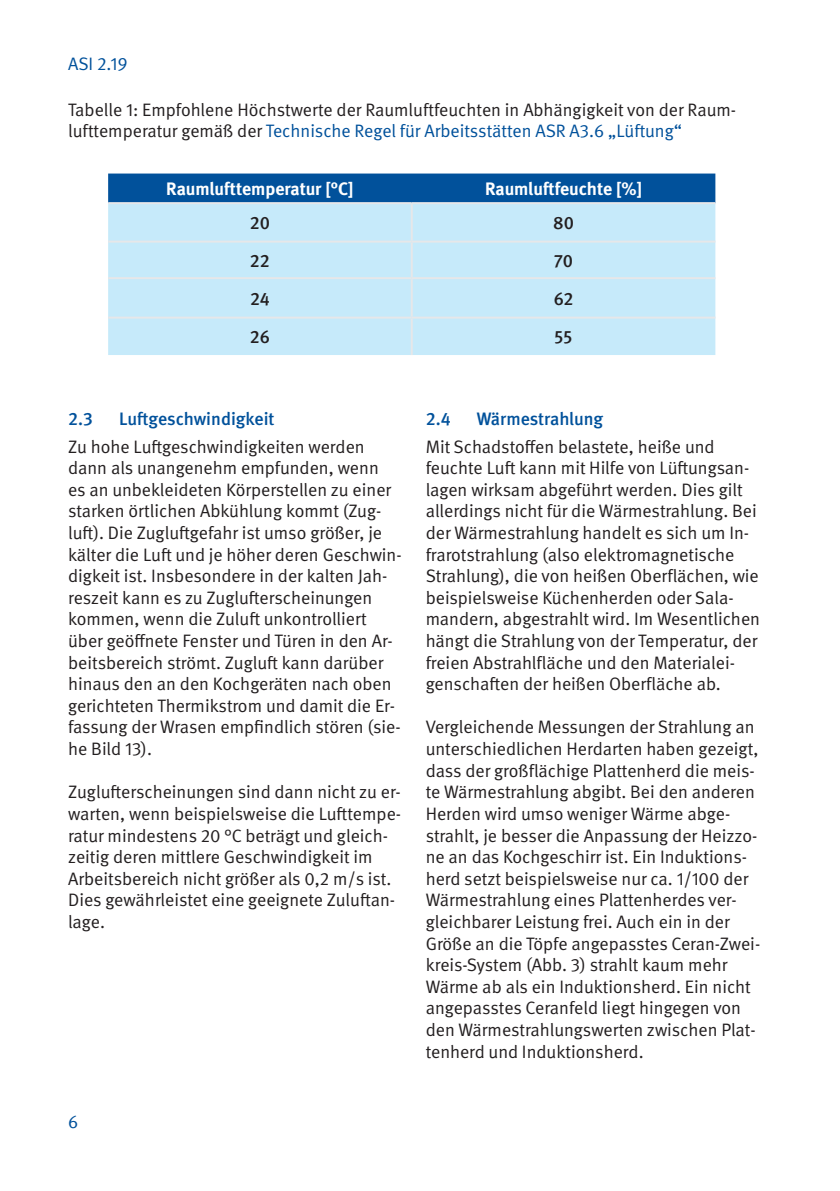
<style>
.page{position:relative;width:840px;height:1191px;background:#fff}
.page>*{position:absolute;margin:0;border:0;box-sizing:border-box;transform-origin:0 0}
.t1{font:18px/21.6px "DGUV Meta";color:#231f20}
.t2{font:700 18px "DGUV Meta";color:#fff}
.t3{font:500 18px "DGUV Meta";color:#01519b}
.t4{font:500 18px "DGUV Meta";letter-spacing:-.005em;color:#231f20}
.t5{font:18px "DGUV Meta";color:#01519b}
.s1{color:#01519b}
</style>
<div class="page">
<div style="left:108px;top:173px;width:607px;height:29px;background:#01519b"></div>
<div style="left:108px;top:204px;width:607px;height:151px;background:#c6eafa"></div>
<hr style="left:108px;top:202px;width:303px;height:2px;background:#e6e7e9">
<hr style="left:411px;top:202px;width:304px;height:2px;background:#e6e7e9">
<hr style="left:410px;top:204px;width:2px;height:37px;background:#e6e7e9">
<hr style="left:108px;top:241px;width:303px;height:2px;background:#e6e7e9">
<hr style="left:411px;top:241px;width:304px;height:2px;background:#e6e7e9">
<hr style="left:410px;top:243px;width:2px;height:34px;background:#e6e7e9">
<hr style="left:410px;top:279px;width:2px;height:37px;background:#e6e7e9">
<hr style="left:108px;top:316px;width:303px;height:2px;background:#e6e7e9">
<hr style="left:411px;top:316px;width:304px;height:2px;background:#e6e7e9">
<hr style="left:108px;top:277px;width:303px;height:2px;background:#e6e7e9">
<hr style="left:411px;top:277px;width:304px;height:2px;background:#e6e7e9">
<hr style="left:410px;top:318px;width:2px;height:37px;background:#e6e7e9">
<p class="t5" style="left:68px;top:54px;width:61px">ASI 2.19</p>
<p class="t1" style="left:68px;top:99px;width:669px">Tabelle 1: Empfohlene Höchstwerte der Raumluftfeuchten in Abhängigkeit von der Raum&shy;lufttemperatur gemäß der <span class="s1">Technische Regel für Arbeitsstätten ASR A3.6 „Lüftung“</span></p>
<p class="t2" style="left:166px;top:178px;width:189px">Raumlufttemperatur [°C]</p>
<p class="t2" style="left:485px;top:178px;width:158px">Raumluftfeuchte [%]</p>
<p class="t4" style="left:250px;top:212px;width:22px">20</p>
<p class="t4" style="left:553px;top:212px;width:22px">80</p>
<p class="t4" style="left:250px;top:250px;width:21px">22</p>
<p class="t4" style="left:553px;top:250px;width:21px">70</p>
<p class="t4" style="left:250px;top:288px;width:21px">24</p>
<p class="t4" style="left:553px;top:288px;width:21px">62</p>
<p class="t4" style="left:250px;top:326px;width:22px">26</p>
<p class="t4" style="left:554px;top:326px;width:19px">55</p>
<p class="t3" style="left:68px;top:408px;width:26px">2.3</p>
<p class="t3" style="left:119px;top:408px;width:157px">Luftgeschwindigkeit</p>
<p class="t1" style="left:68px;top:436px;width:335px">Zu hohe Luftgeschwindigkeiten werden dann als unangenehm empfunden, wenn<br>es an unbekleideten Körperstellen zu einer starken örtlichen Abkühlung kommt (Zug&shy;luft). Die Zugluftgefahr ist umso größer, je kälter die Luft und je höher deren Geschwin&shy;digkeit ist. Insbesondere in der kalten Jah&shy;reszeit kann es zu Zuglufterscheinungen kommen, wenn die Zuluft unkontrolliert über geöffnete Fenster und Türen in den Ar&shy;beitsbereich strömt. Zugluft kann darüber hinaus den an den Kochgeräten nach oben gerichteten Thermikstrom und damit die Er&shy;fassung der Wrasen empfindlich stören (sie&shy;he Bild 13).</p>
<p class="t1" style="left:68px;top:781px;width:334px">Zuglufterscheinungen sind dann nicht zu er&shy;warten, wenn beispielsweise die Lufttempe&shy;ratur mindestens 20 °C beträgt und gleich&shy;zeitig deren mittlere Geschwindigkeit im Arbeitsbereich nicht größer als 0,2 m/s ist.<br>Dies gewährleistet eine geeignete Zuluftan&shy;lage.</p>
<p class="t5" style="left:68px;top:1111px;width:12px">6</p>
<p class="t3" style="left:425px;top:408px;width:26px">2.4</p>
<p class="t3" style="left:476px;top:408px;width:128px">Wärmestrahlung</p>
<p class="t1" style="left:425px;top:436px;width:336px">Mit Schadstoffen belastete, heiße und feuchte Luft kann mit Hilfe von Lüftungsan&shy;lagen wirksam abgeführt werden. Dies gilt allerdings nicht für die Wärmestrahlung. Bei der Wärmestrahlung handelt es sich um In&shy;frarotstrahlung (also elektromagnetische Strahlung), die von heißen Oberflächen, wie beispielsweise Küchenherden oder Sala&shy;mandern, abgestrahlt wird. Im Wesentlichen hängt die Strahlung von der Temperatur, der freien Abstrahlfläche und den Materialei&shy;genschaften der heißen Oberfläche ab.</p>
<p class="t1" style="left:425px;top:717px;width:336px">Vergleichende Messungen der Strahlung an unterschiedlichen Herdarten haben gezeigt, dass der großflächige Plattenherd die meis&shy;te Wärmestrahlung abgibt. Bei den anderen Herden wird umso weniger Wärme abge&shy;strahlt, je besser die Anpassung der Heizzo&shy;ne an das Kochgeschirr ist. Ein Induktions&shy;herd setzt beispielsweise nur ca. 1/100 der Wärmestrahlung eines Plattenherdes ver&shy;gleichbarer Leistung frei. Auch ein in der Größe an die Töpfe angepasstes Ceran-Zwei&shy;kreis-System (Abb. 3) strahlt kaum mehr Wärme ab als ein Induktionsherd. Ein nicht angepasstes Ceranfeld liegt hingegen von den Wärmestrahlungswerten zwischen Plat&shy;tenherd und Induktionsherd.</p>
</div>
